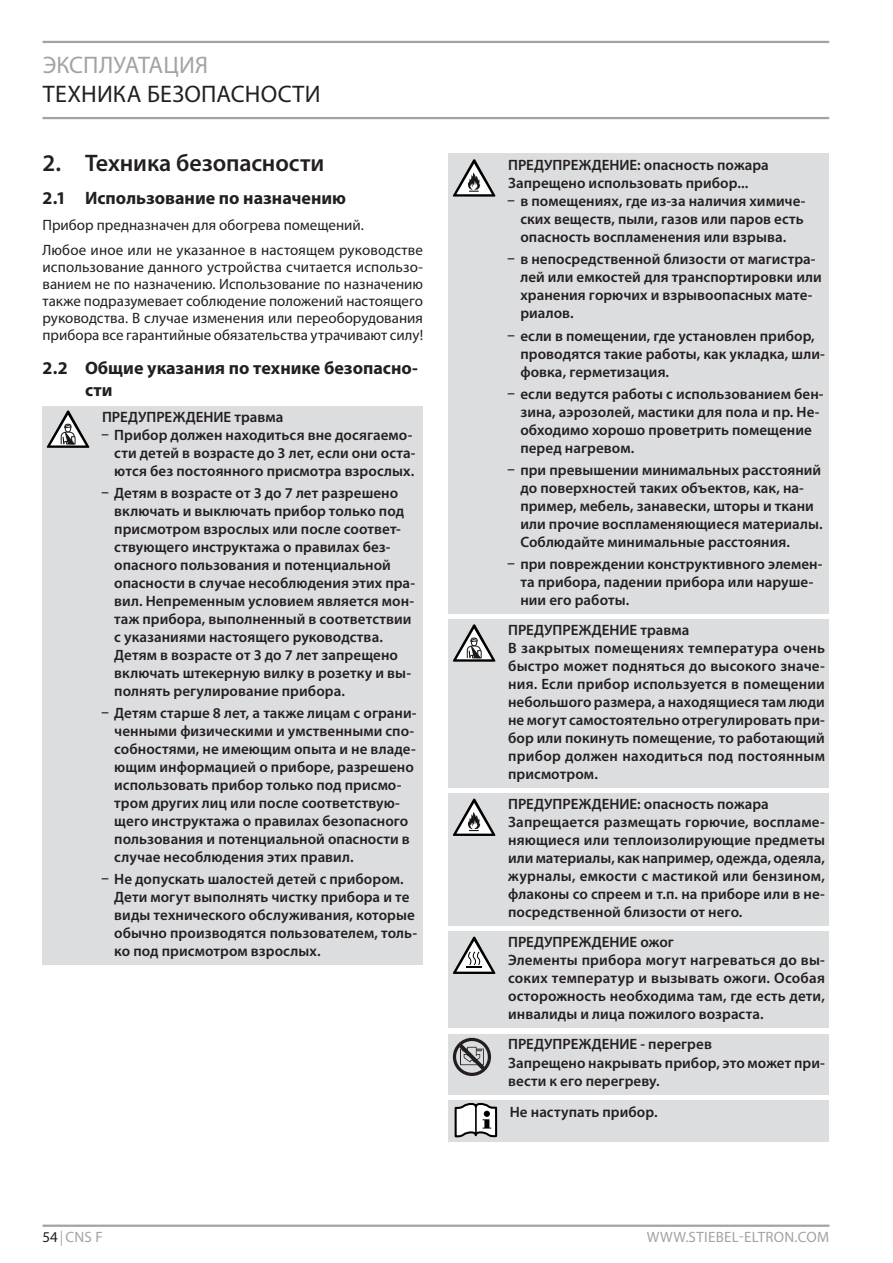
<style>
.page{position:relative;width:893px;height:1263px;background:#fff}
.page>*{position:absolute;margin:0;border:0;box-sizing:border-box;transform-origin:0 0}
.t1{font:600 24px "Myriad Pro";letter-spacing:-.005em;color:#231f20}
.t2{font:24px "Myriad Pro";color:#231f20}
.t3{font:24px "Myriad Pro";letter-spacing:.005em;color:#a1a3a6}
.t4{font:700 18px/21.6px "Myriad Pro";color:#231f20}
.t5{font:600 15px/18px "Myriad Pro";letter-spacing:.005em;color:#231f20}
.t6{font:15px/17px "Myriad Pro";letter-spacing:.005em;color:#231f20}
.t7{font:15px "Myriad Pro";letter-spacing:.02em;color:#a1a3a6}
.s1{font-family:"STE Info Text";font-weight:400}
.s2{color:#231f20}
</style>
<div class="page">
<hr style="left:43px;top:41px;width:786px;height:2px;background:#a1a3a6">
<hr style="left:43px;top:117px;width:786px;height:2px;background:#a1a3a6">
<hr style="left:43px;top:1224px;width:786px;height:3px;background:#a1a3a6">
<div style="left:43px;top:406px;width:380px;height:559px;background:#dcdddf"></div>
<svg style="left:47px;top:410px;width:42px;height:38px"></svg>
<div style="left:449px;top:153px;width:380px;height:461px;background:#dcdddf"></div>
<svg style="left:453px;top:159px;width:42px;height:38px"></svg>
<div style="left:449px;top:620px;width:380px;height:168px;background:#dcdddf"></div>
<svg style="left:453px;top:624px;width:42px;height:38px"></svg>
<div style="left:449px;top:794px;width:380px;height:132px;background:#dcdddf"></div>
<svg style="left:453px;top:798px;width:42px;height:38px"></svg>
<div style="left:449px;top:932px;width:380px;height:96px;background:#dcdddf"></div>
<svg style="left:453px;top:937px;width:42px;height:37px"></svg>
<div style="left:449px;top:1034px;width:380px;height:60px;background:#dcdddf"></div>
<svg style="left:453px;top:1038px;width:38px;height:38px"></svg>
<div style="left:449px;top:1100px;width:380px;height:41px;background:#dcdddf"></div>
<svg style="left:455px;top:1103px;width:42px;height:34px"></svg>
<hr style="left:475px;top:1106px;width:2px;height:28px;background:#000">
<h1 class="t3" style="left:43px;top:50px;width:167px">ЭКСПЛУАТАЦИЯ</h1>
<h1 class="t2" style="left:43px;top:79px;width:28px">Техника</h1>
<h1 class="t2" style="left:147px;top:79px;width:29px">безопасности</h1>
<h1 class="t1" style="left:43px;top:148px;width:283px">2. Техника безопасности</h1>
<p class="t4" style="left:43px;top:187px;width:305px">2.1 Использование по назначению</p>
<p class="t6" style="left:43px;top:212px;width:382px;line-height:25.5px">Прибор предназначен для обогрева помещений.<br>Любое иное или не указанное в настоящем руководстве</p>
<p class="t6" style="left:43px;top:258px;width:382px;text-align:justify">использование данного устройства считается использо&shy;ванием не по назначению. Использование по назначению также подразумевает соблюдение положений настоящего руководства. В случае изменения или переоборудования прибора все гарантийные обязательства утрачивают силу!</p>
<p class="t4" style="left:85px;top:357px;width:335px;text-indent:-43px">2.2 Общие указания по технике безопасно&shy;сти</p>
<p class="t5" style="left:102px;top:407px;width:183px">ПРЕДУПРЕЖДЕНИЕ травма</p>
<p class="t5" style="left:114px;top:425px;width:303px;text-indent:-14px"><span class="s1">—</span> Прибор должен находиться вне досягаемо&shy;сти детей в возрасте до 3 лет, если они оста&shy;ются без постоянного присмотра взрослых.</p>
<p class="t5" style="left:114px;top:483px;width:302px;text-indent:-13px"><span class="s1">—</span> Детям в возрасте от 3 до 7 лет разрешено включать и выключать прибор только под присмотром взрослых или после соответ&shy;ствующего инструктажа о правилах без&shy;опасного пользования и потенциальной опасности в случае несоблюдения этих пра&shy;вил. Непременным условием является мон&shy;таж прибора, выполненный в соответствии с указаниями настоящего руководства.<br>Детям в возрасте от 3 до 7 лет запрещено включать штекерную вилку в розетку и вы&shy;полнять регулирование прибора.</p>
<p class="t5" style="left:114px;top:704px;width:304px;text-indent:-13px"><span class="s1">—</span> Детям старше 8 лет, а также лицам с ограни&shy;ченными физическими и умственными спо&shy;собностями, не имеющим опыта и не владе&shy;ющим информацией о приборе, разрешено использовать прибор только под присмо&shy;тром других лиц или после соответствую&shy;щего инструктажа о правилах безопасного пользования и потенциальной опасности в случае несоблюдения этих правил.</p>
<p class="t5" style="left:114px;top:870px;width:304px;text-indent:-13px"><span class="s1">—</span> Не допускать шалостей детей с прибором.<br>Дети могут выполнять чистку прибора и те виды технического обслуживания, которые обычно производятся пользователем, толь&shy;ко под присмотром взрослых.</p>
<p class="t5" style="left:508px;top:156px;width:262px">ПРЕДУПРЕЖДЕНИЕ: опасность пожара<br>Запрещено использовать прибор...</p>
<p class="t5" style="left:520px;top:192px;width:287px;text-align:justify;text-indent:-14px"><span class="s1">—</span> в помещениях, где из-за наличия химиче&shy;ских веществ, пыли, газов или паров есть опасность воспламенения или взрыва.</p>
<p class="t5" style="left:520px;top:250px;width:303px;text-indent:-14px"><span class="s1">—</span> в непосредственной близости от магистра&shy;лей или емкостей для транспортировки или хранения горючих и взрывоопасных мате&shy;риалов.</p>
<p class="t5" style="left:520px;top:326px;width:306px;text-indent:-14px"><span class="s1">—</span> если в помещении, где установлен прибор, проводятся такие работы, как укладка, шли&shy;фовка, герметизация.</p>
<p class="t5" style="left:520px;top:384px;width:305px;text-indent:-14px"><span class="s1">—</span> если ведутся работы с использованием бен&shy;зина, аэрозолей, мастики для пола и пр. Не&shy;обходимо хорошо проветрить помещение перед нагревом.</p>
<p class="t5" style="left:520px;top:461px;width:304px;text-indent:-14px"><span class="s1">—</span> при превышении минимальных расстояний до поверхностей таких объектов, как, на&shy;пример, мебель, занавески, шторы и ткани или прочие воспламеняющиеся материалы.<br>Соблюдайте минимальные расстояния.</p>
<p class="t5" style="left:520px;top:555px;width:304px;text-indent:-14px"><span class="s1">—</span> при повреждении конструктивного элемен&shy;та прибора, падении прибора или наруше&shy;нии его работы.</p>
<p class="t5" style="left:508px;top:621px;width:318px">ПРЕДУПРЕЖДЕНИЕ травма<br>В закрытых помещениях температура очень быстро может подняться до высокого значе&shy;ния. Если прибор используется в помещении небольшого размера, а находящиеся там люди не могут самостоятельно отрегулировать при&shy;бор или покинуть помещение, то работающий прибор должен находиться под постоянным присмотром.</p>
<p class="t5" style="left:508px;top:795px;width:318px">ПРЕДУПРЕЖДЕНИЕ: опасность пожара Запрещается размещать горючие, воспламе&shy;няющиеся или теплоизолирующие предметы или материалы, как например, одежда, одеяла, журналы, емкости с мастикой или бензином, флаконы со спреем и т.п. на приборе или в не&shy;посредственной близости от него.</p>
<p class="t5" style="left:508px;top:933px;width:318px">ПРЕДУПРЕЖДЕНИЕ ожог<br>Элементы прибора могут нагреваться до вы&shy;соких температур и вызывать ожоги. Особая осторожность необходима там, где есть дети, инвалиды и лица пожилого возраста.</p>
<p class="t5" style="left:508px;top:1035px;width:318px">ПРЕДУПРЕЖДЕНИЕ - перегрев<br>Запрещено накрывать прибор, это может при&shy;вести к его перегреву.</p>
<p class="t5" style="left:510px;top:1103px;width:149px">Не наступать прибор.</p>
<p class="t7" style="left:43px;top:1227px;width:62px"><span class="s2">54</span>|CNS F</p>
<p class="t7" style="left:647px;top:1227px;width:184px">WWW.STIEBEL-ELTRON.COM</p>
</div>
